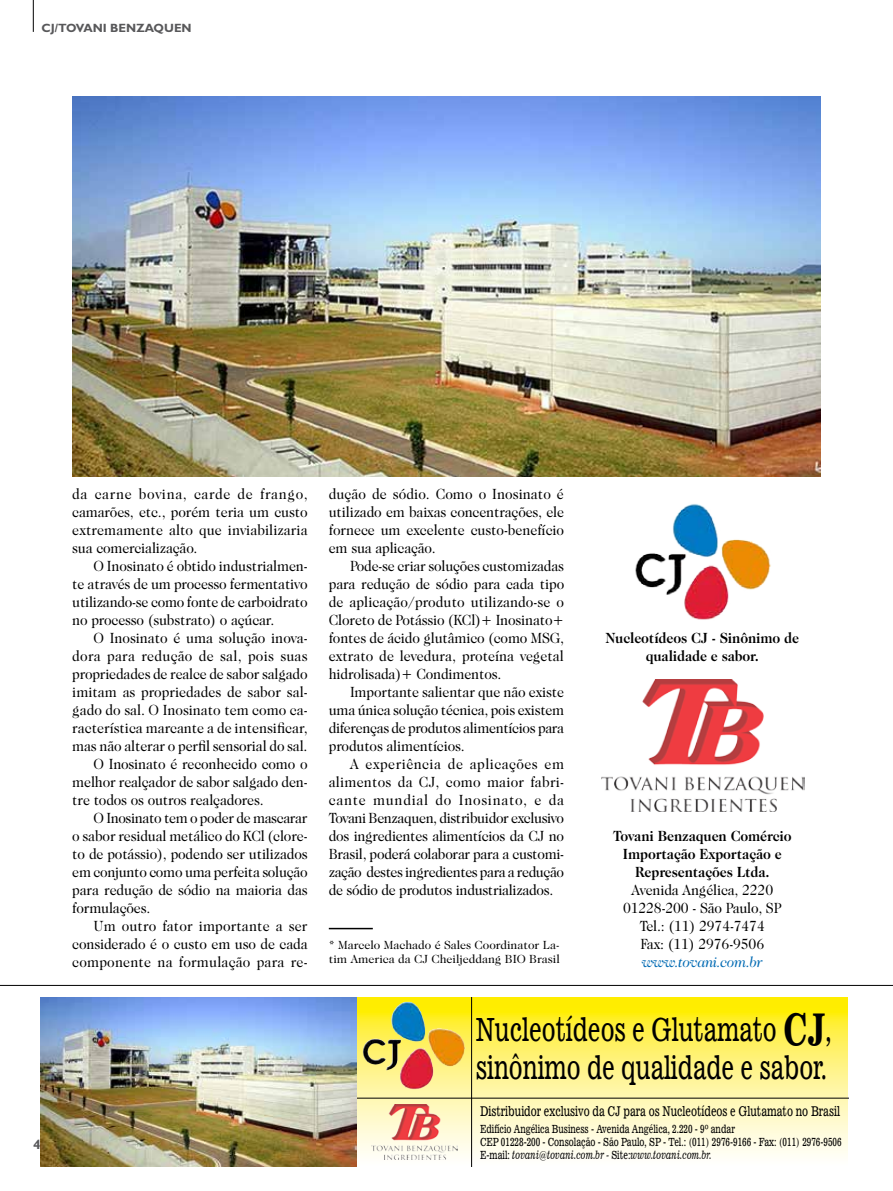
<style>
.page{position:relative;width:893px;height:1191px;background:#fff}
.page>*{position:absolute;margin:0;border:0;box-sizing:border-box;transform-origin:0 0}
.t1{font:31.95px/38.4px "News 701 BT Roman A";color:#000;scale:.7 1}
.t2{font:15px/18px "Caslon 224 IT Cby BT";letter-spacing:-.01em;color:#000;text-align:justify;scale:.93 1}
.t3{font:700 15px/18px "Caslon 224 IT Cby BT";letter-spacing:-.01em;color:#000;text-align:center;scale:.93 1}
.t4{font:15px "Caslon 224 IT Cby BT";letter-spacing:.02em;color:#000;scale:.93 1}
.t5{font:15px "Caslon 224 IT Cby BT";letter-spacing:.015em;color:#000;scale:.93 1}
.t6{font:15px "Caslon 224 IT Cby BT";letter-spacing:.01em;color:#000;scale:.93 1}
.t7{font:italic 15px "Caslon 224 IT Cby BT";letter-spacing:-.01em;color:#006ab3;scale:.93 1}
.t8{font:13.5px "News 701 BT Roman A";color:#000;scale:.72 1}
.t9{font:700 13.5px "Gill Sans";color:#58585a}
.t10{font:12px/14.4px "Caslon 224 IT Cby BT";color:#000}
.t11{font:700 12px "Gill Sans";color:#58585a}
.t12{font:11.25px/12.8px "News 701 BT Roman A";color:#000;scale:.72 1}
.t13{font:11.25px "News 701 BT Italic A";color:#000;scale:.72 1}
.s1{font-family:"News 701 BT Bold A";font-size:45.15px}
.s2{font-family:"News 701 BT Roman A"}
</style>
<div class="page">
<hr style="left:329px;top:927px;width:44px;height:2px;background:#000">
<img style="left:601px;top:679px;width:204px;height:133px">
<img style="left:72px;top:96px;width:749px;height:380px">
<img style="left:635px;top:504px;width:136px;height:116px">
<hr style="left:33px;top:0;width:1px;height:32px;background:#000">
<svg style="left:356px;top:997px;width:492px;height:169px;background:#fdf491"></svg>
<img style="left:359px;top:998px;width:111px;height:95px">
<hr style="left:471px;top:997px;width:1px;height:169px;background:#000">
<hr style="left:356px;top:1097px;width:492px;height:1px;background:#000">
<img style="left:371px;top:1104px;width:86px;height:56px">
<img style="left:40px;top:997px;width:316px;height:169px">
<hr style="left:0;top:985px;width:893px;height:1px;background:#000">
<p class="t11" style="left:42px;top:21px;width:152px">CJ/TOVANI BENZAQUEN</p>
<p class="t9" style="left:33px;top:1136px;width:9px">4</p>
<p class="t2" style="left:72px;top:485px;width:255px">da carne bovina, carde de frango, camarões, etc., porém teria um custo extremamente alto que inviabilizaria sua comercialização.</p>
<p class="t2" style="left:72px;top:557px;width:254px;text-indent:21px">O Inosinato é obtido industrialmen&shy;te através de um processo fermentativo utilizando-se como fonte de carboidrato no processo (substrato) o açúcar.</p>
<p class="t2" style="left:94px;top:629px;width:232px">O Inosinato é uma solução inova-</p>
<p class="t4" style="left:72px;top:647px;width:255px">dora para redução de sal, pois suas</p>
<p class="t2" style="left:72px;top:665px;width:254px">propriedades de realce de sabor salgado</p>
<p class="t2" style="left:72px;top:683px;width:254px">imitam as propriedades de sabor sal-</p>
<p class="t2" style="left:72px;top:701px;width:254px">gado do sal. O Inosinato tem como ca-</p>
<p class="t2" style="left:72px;top:719px;width:255px">racterística marcante a de intensificar,</p>
<p class="t2" style="left:72px;top:737px;width:254px">mas não alterar o perfil sensorial do sal.</p>
<p class="t2" style="left:94px;top:755px;width:232px">O Inosinato é reconhecido como o</p>
<p class="t2" style="left:72px;top:773px;width:254px">melhor realçador de sabor salgado den-</p>
<p class="t2" style="left:72px;top:791px;width:207px">tre todos os outros realçadores.</p>
<p class="t2" style="left:94px;top:809px;width:231px">O Inosinato tem o poder de mascarar</p>
<p class="t2" style="left:72px;top:827px;width:254px">o sabor residual metálico do KCl (clore-</p>
<p class="t2" style="left:72px;top:845px;width:255px">to de potássio), podendo ser utilizados</p>
<p class="t2" style="left:72px;top:863px;width:254px">em conjunto como uma perfeita solução</p>
<p class="t2" style="left:72px;top:881px;width:255px">para redução de sódio na maioria das</p>
<p class="t2" style="left:72px;top:899px;width:85px">formulações.</p>
<p class="t6" style="left:94px;top:917px;width:232px">Um outro fator importante a ser</p>
<p class="t2" style="left:72px;top:935px;width:254px">considerado é o custo em uso de cada</p>
<p class="t5" style="left:72px;top:953px;width:254px">componente na formulação para re-</p>
<p class="t2" style="left:329px;top:485px;width:255px">dução de sódio. Como o Inosinato é utilizado em baixas concentrações, ele fornece um excelente custo-benefício em sua aplicação.</p>
<p class="t2" style="left:329px;top:557px;width:255px;text-indent:21px">Pode-se criar soluções customizadas para redução de sódio para cada tipo de aplicação/produto utilizando-se o Cloreto de Potássio (KCl)+ Inosinato+ fontes de ácido glutâmico (como MSG, extrato de levedura, proteína vegetal hidrolisada)+ Condimentos.</p>
<p class="t2" style="left:329px;top:683px;width:255px;text-indent:21px">Importante salientar que não existe uma única solução técnica, pois existem diferenças de produtos alimentícios para produtos alimentícios.</p>
<p class="t2" style="left:329px;top:755px;width:255px;text-indent:21px">A experiência de aplicações em alimentos da CJ, como maior fabri&shy;cante mundial do Inosinato, e da Tovani Benzaquen, distribuidor exclusivo dos ingredientes alimentícios da CJ no Brasil, poderá colaborar para a customi&shy;zação destes ingredientes para a redução de sódio de produtos industrializados.</p>
<p class="t10" style="left:329px;top:937px;width:233px">* Marcelo Machado é Sales Coordinator La&shy;tim America da CJ Cheiljeddang BIO Brasil</p>
<p class="t3" style="left:606px;top:629px;width:209px">Nucleotídeos CJ - Sinônimo de qualidade e sabor.</p>
<p class="t3" style="left:613px;top:827px;width:193px">Tovani Benzaquen Comércio<br>Importação Exportação e<br>Representações Ltda.</p>
<p class="t2" style="left:623px;top:881px;width:172px;text-align:center">Avenida Angélica, 2220<br>01228-200 - São Paulo, SP<br>Tel.: (11) 2974-7474<br>Fax: (11) 2976-9506</p>
<p class="t7" style="left:642px;top:953px;width:131px">www.tovani.com.br</p>
<h1 class="t1" style="left:476px;top:1009px;width:510px">Nucleotídeos e Glutamato <span class="s1">CJ</span>, sinônimo de qualidade e sabor.</h1>
<p class="t8" style="left:480px;top:1103px;width:501px">Distribuidor exclusivo da CJ para os Nucleotídeos e Glutamato no Brasil</p>
<p class="t12" style="left:480px;top:1122px;width:504px">Edifício Angélica Business - Avenida Angélica, 2.220 - 9º andar<br>CEP 01228-200 - Consolação - São Paulo, SP - Tel.: (011) 2976-9166 - Fax: (011) 2976-9506</p>
<p class="t13" style="left:480px;top:1147px;width:323px"><span class="s2">E-mail:</span> tovani@tovani.com.br - <span class="s2">Site:</span>www.tovani.com.br.</p>
</div>
